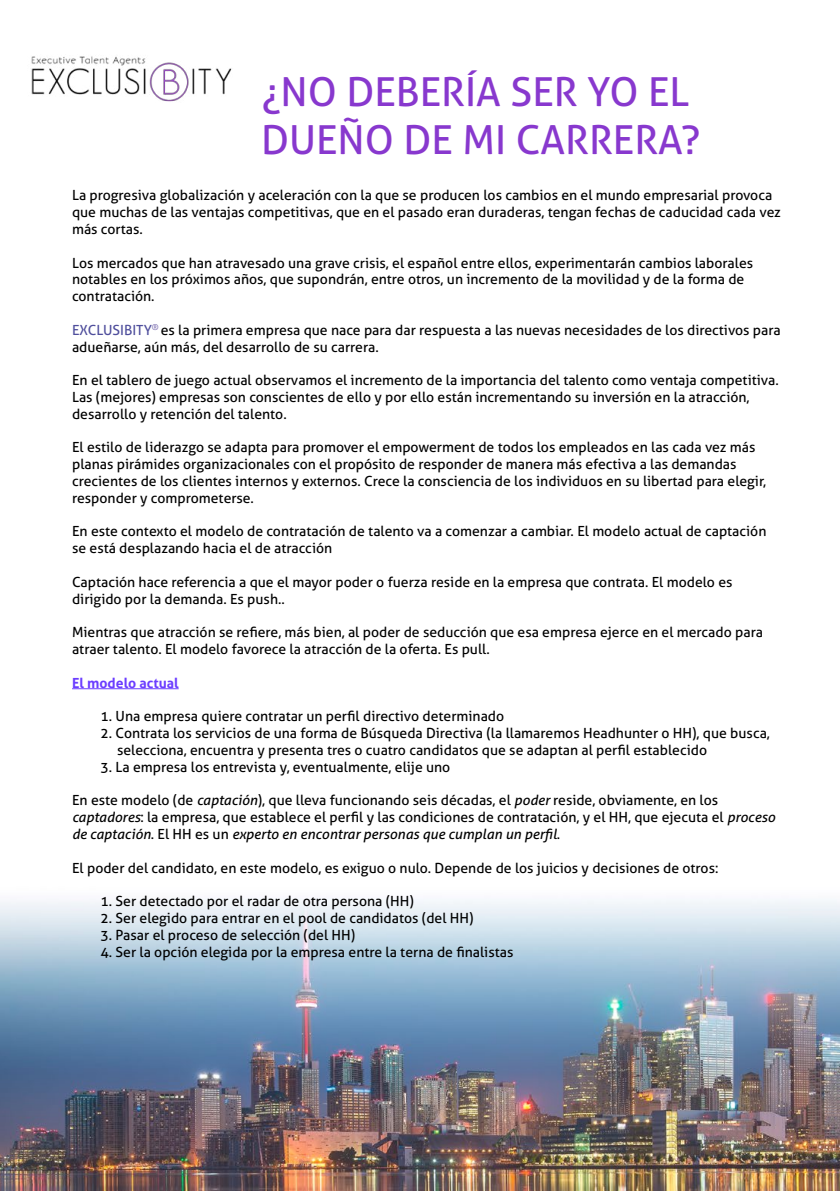
<style>
.page{position:relative;width:840px;height:1191px;background:#fff}
.page>*{position:absolute;margin:0;border:0;box-sizing:border-box;transform-origin:0 0}
.t1{font:40px/48px "Aller";color:#8838ce}
.t2{font:14px/16.8px "Aller";color:#000}
.t3{font:700 14px "Aller";color:#6b3dff}
.s1{color:#4f4e9c}
.s2{font-style:italic}
</style>
<div class="page">
<img style="left:0;top:688px;width:839px;height:503px">
<hr style="left:72px;top:688px;width:106px;height:1px;background:#6b3dff">
<img style="left:31px;top:56px;width:201px;height:46px">
<h1 class="t1" style="left:261px;top:68px;width:440px">¿NO DEBERÍA SER YO EL<br>DUEÑO DE MI CARRERA?</h1>
<p class="t2" style="left:72px;top:187px;width:710px">La progresiva globalización y aceleración con la que se producen los cambios en el mundo empresarial provoca que muchas de las ventajas competitivas, que en el pasado eran duraderas, tengan fechas de caducidad cada vez más cortas.</p>
<p class="t2" style="left:72px;top:254px;width:682px">Los mercados que han atravesado una grave crisis, el español entre ellos, experimentarán cambios laborales notables en los próximos años, que supondrán, entre otros, un incremento de la movilidad y de la forma de contratación.</p>
<p class="t2" style="left:72px;top:321px;width:709px"><span class="s1">EXCLUSIBITY</span><sup>®</sup> es la primera empresa que nace para dar respuesta a las nuevas necesidades de los directivos para adueñarse, aún más, del desarrollo de su carrera.</p>
<p class="t2" style="left:72px;top:372px;width:707px">En el tablero de juego actual observamos el incremento de la importancia del talento como ventaja competitiva.<br>Las (mejores) empresas son conscientes de ello y por ello están incrementando su inversión en la atracción, desarrollo y retención del talento.</p>
<p class="t2" style="left:72px;top:439px;width:695px">El estilo de liderazgo se adapta para promover el empowerment de todos los empleados en las cada vez más planas pirámides organizacionales con el propósito de responder de manera más efectiva a las demandas crecientes de los clientes internos y externos. Crece la consciencia de los individuos en su libertad para elegir, responder y comprometerse.</p>
<p class="t2" style="left:72px;top:523px;width:695px">En este contexto el modelo de contratación de talento va a comenzar a cambiar. El modelo actual de captación se está desplazando hacia el de atracción</p>
<p class="t2" style="left:72px;top:573px;width:661px">Captación hace referencia a que el mayor poder o fuerza reside en la empresa que contrata. El modelo es dirigido por la demanda. Es push..</p>
<p class="t2" style="left:72px;top:624px;width:692px">Mientras que atracción se refiere, más bien, al poder de seducción que esa empresa ejerce en el mercado para atraer talento. El modelo favorece la atracción de la oferta. Es pull.</p>
<p class="t3" style="left:72px;top:674px;width:108px">El modelo actual</p>
<p class="t2" style="left:100px;top:708px;width:405px">1. Una empresa quiere contratar un perfil directivo determinado</p>
<p class="t2" style="left:117px;top:724px;width:654px;text-indent:-17px">2. Contrata los servicios de una forma de Búsqueda Directiva (la llamaremos Headhunter o HH), que busca, selecciona, encuentra y presenta tres o cuatro candidatos que se adaptan al perfil establecido</p>
<p class="t2" style="left:100px;top:758px;width:351px">3. La empresa los entrevista y, eventualmente, elije uno</p>
<p class="t2" style="left:72px;top:792px;width:704px">En este modelo (de <span class="s2">captación</span>), que lleva funcionando seis décadas, el <span class="s2">poder</span> reside, obviamente, en los <span class="s2">captadores</span>: la empresa, que establece el perfil y las condiciones de contratación, y el HH, que ejecuta el <span class="s2">proceso de captación</span>. El HH es un <span class="s2">experto en encontrar personas que cumplan un perfil</span>.</p>
<p class="t2" style="left:72px;top:859px;width:647px">El poder del candidato, en este modelo, es exiguo o nulo. Depende de los juicios y decisiones de otros:</p>
<p class="t2" style="left:100px;top:892px;width:315px">1. Ser detectado por el radar de otra persona (HH)</p>
<p class="t2" style="left:100px;top:909px;width:374px">2. Ser elegido para entrar en el pool de candidatos (del HH)</p>
<p class="t2" style="left:100px;top:926px;width:256px">3. Pasar el proceso de selección (del HH)</p>
<p class="t2" style="left:100px;top:943px;width:414px">4. Ser la opción elegida por la empresa entre la terna de finalistas</p>
</div>
